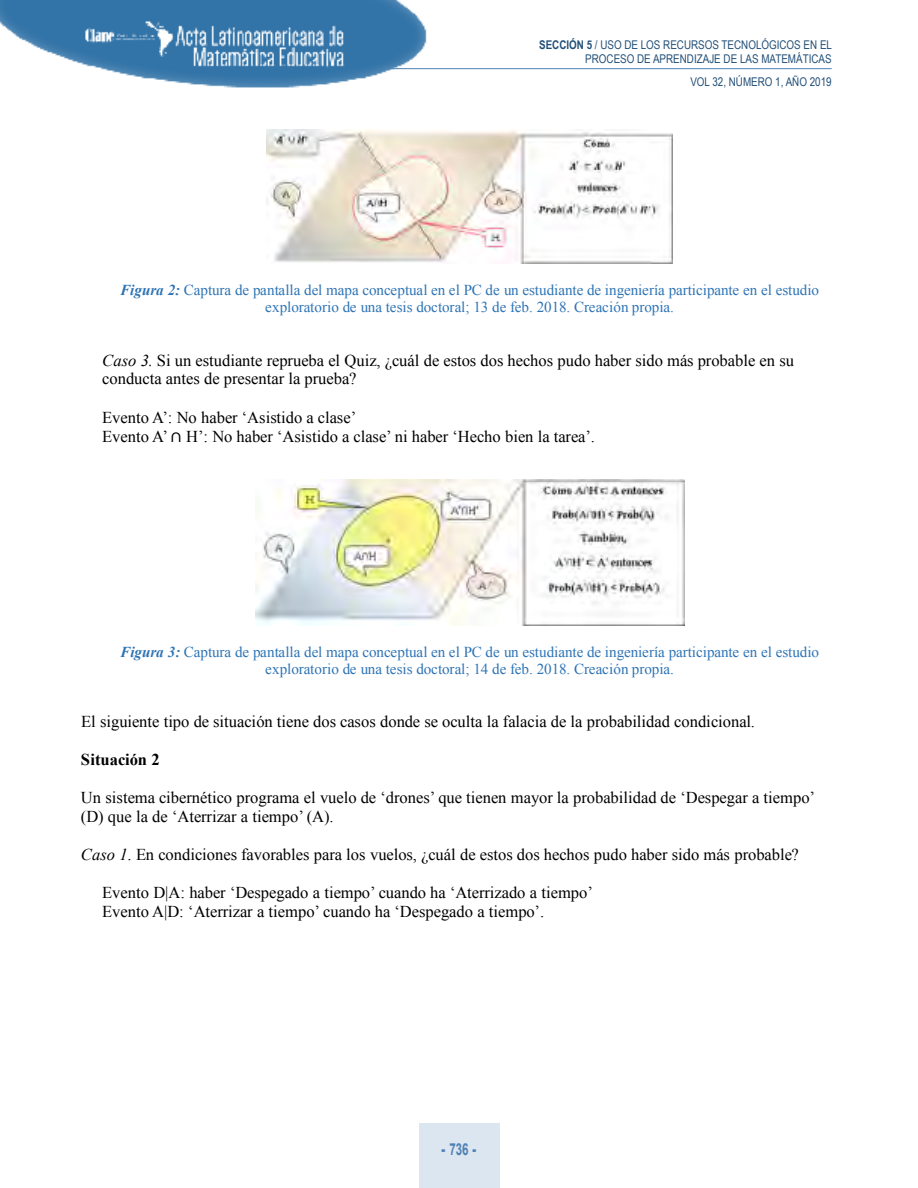
<style>
.page{position:relative;width:918px;height:1188px;background:#fff}
.page>*{position:absolute;margin:0;border:0;box-sizing:border-box;transform-origin:0 0}
.t1{font:16.5px/18.8px "Times New Roman";color:#000}
.t2{font:700 16.5px "Times New Roman";color:#000}
.t3{font:700 16.5px "Arial";color:#4f80b4;scale:.7 1}
.t4{font:15.15px/17.2px "Times New Roman";color:#2e74b5;text-align:center}
.t5{font:12px/14.4px "Arial Narrow";color:#214f77;text-align:right}
.s1{font-weight:700}
.s2{font-weight:700;font-style:italic}
.s3{font-style:italic}
.s4{font-weight:900}
</style>
<div class="page">
<img style="left:0;top:0;width:435px;height:88px">
<hr style="left:389px;top:68px;width:443px;height:1px;background:#4f80b4">
<div style="left:419px;top:1123px;width:80px;height:65px;background:#dce6f0"></div>
<img style="left:267px;top:129px;width:405px;height:134px">
<img style="left:255px;top:480px;width:429px;height:145px">
<p class="t5" style="left:539px;top:37px;width:294px"><span class="s1">SECCIÓN 5</span> / USO DE LOS RECURSOS TECNOLÓGICOS EN EL<br>PROCESO DE APRENDIZAJE DE LAS MATEMÁTICAS</p>
<p class="t5" style="left:690px;top:75px;width:143px">VOL 32, NÚMERO 1, AÑO 2019</p>
<p class="t4" style="left:120px;top:281px;width:700px"><span class="s2">Figura 2:</span> Captura de pantalla del mapa conceptual en el PC de un estudiante de ingeniería participante en el estudio exploratorio de una tesis doctoral; 13 de feb. 2018. Creación propia.</p>
<p class="t1" style="left:102px;top:351px;width:693px"><span class="s3">Caso 3.</span> Si un estudiante reprueba el Quiz, ¿cuál de estos dos hechos pudo haber sido más probable en su conducta antes de presentar la prueba?</p>
<p class="t1" style="left:102px;top:408px;width:494px">Evento A’: No haber ‘Asistido a clase’<br>Evento A’ H’: No haber ‘Asistido a clase’ ni haber ‘Hecho bien la tarea’.</p>
<p class="t4" style="left:120px;top:643px;width:700px"><span class="s2">Figura 3:</span> Captura de pantalla del mapa conceptual en el PC de un estudiante de ingeniería participante en el estudio exploratorio de una tesis doctoral; 14 de feb. 2018. Creación propia.</p>
<p class="t1" style="left:81px;top:712px;width:676px">El siguiente tipo de situación tiene dos casos donde se oculta la falacia de la probabilidad condicional.</p>
<p class="t2" style="left:81px;top:750px;width:80px">Situación 2</p>
<p class="t1" style="left:81px;top:788px;width:736px">Un sistema cibernético programa el vuelo de ‘drones’ que tienen mayor la probabilidad de ‘Despegar a tiempo’ (D) que la de ‘Aterrizar a tiempo’ (A).</p>
<p class="t1" style="left:81px;top:845px;width:720px"><span class="s3">Caso 1</span>. En condiciones favorables para los vuelos, ¿cuál de estos dos hechos pudo haber sido más probable?</p>
<p class="t1" style="left:102px;top:883px;width:492px">Evento D|A: haber ‘Despegado a tiempo’ cuando ha ‘Aterrizado a tiempo’<br>Evento A|D: ‘Aterrizar a tiempo’ cuando ha ‘Despegado a tiempo’.</p>
<p class="t3" style="left:442px;top:1140px;width:51px"><span class="s4">-</span> 736 <span class="s4">-</span></p>
</div>
